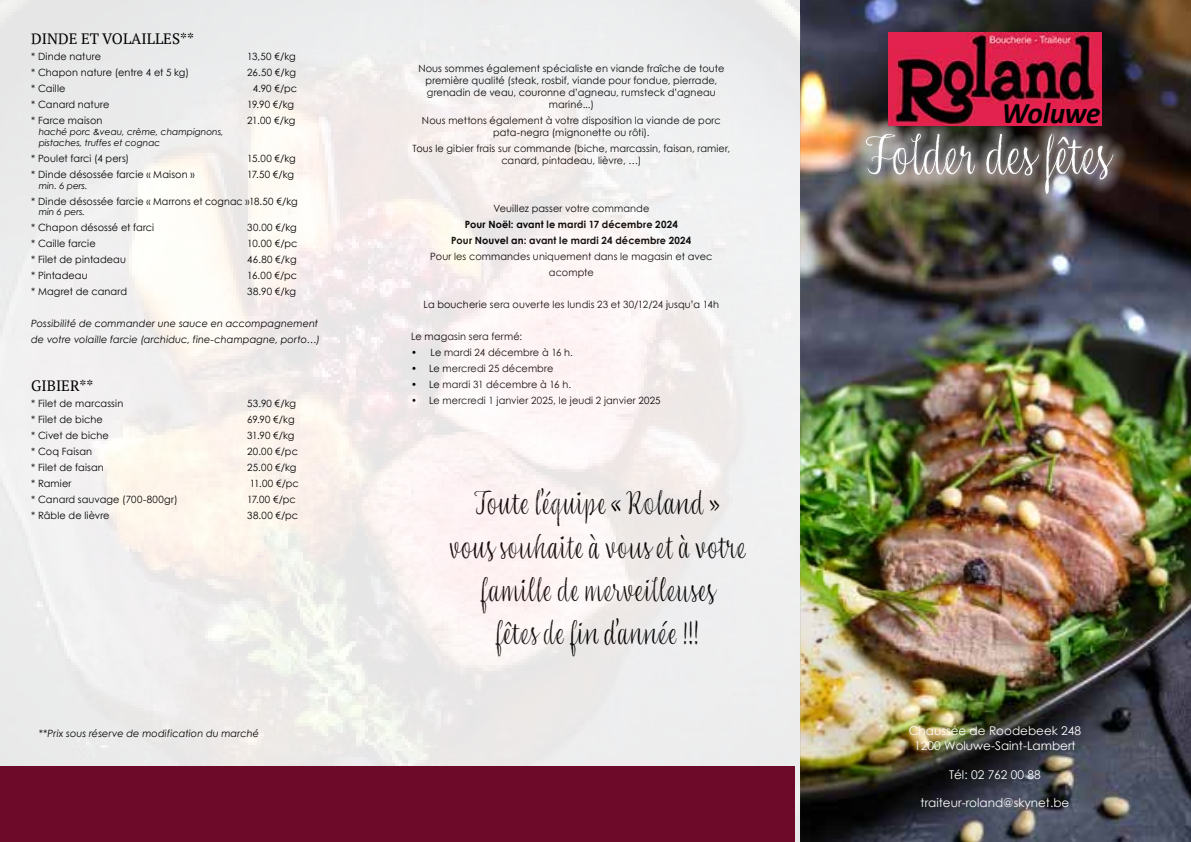
<style>
.page{position:relative;width:1191px;height:842px;background:#fff}
.page>*{position:absolute;margin:0;border:0;box-sizing:border-box;transform-origin:0 0}
.t1{font:60px "Liebe Gerda";color:#fff}
.t2{font:36px/43.2px "Liebe Gerda";letter-spacing:.015em;color:#000;text-align:center}
.t3{font:italic 700 30px "Calibri";letter-spacing:-.01em;color:#000}
.t4{font:15px "PT Serif";color:#000}
.t5{font:12px/14.4px "Century Gothic";color:#fff;text-align:center}
.t6{font:10px/12px "Century Gothic";letter-spacing:.01em;color:#000;text-align:center}
.t7{font:italic 10px/16px "Century Gothic";letter-spacing:.01em;color:#000}
.t8{font:700 10px/16px "Century Gothic";letter-spacing:.015em;color:#000;text-align:center}
.t9{font:italic 9px/10.8px "Century Gothic";color:#000}
</style>
<div class="page">
<img style="left:0;top:0;width:1191px;height:842px">
<img style="left:851px;top:120px;width:276px;height:88px">
<img style="left:888px;top:33px;width:213px;height:92px">
<div style="left:0;top:766px;width:794px;height:76px;background:#6d0a29"></div>
<h3 class="t4" style="left:31px;top:29px;width:164px">DINDE ET VOLAILLES**</h3>
<p class="t6" style="left:31px;top:50px;width:71px">* Dinde nature</p>
<p class="t6" style="left:247px;top:50px;width:50px">13,50 €/kg</p>
<p class="t6" style="left:31px;top:66px;width:159px">* Chapon nature (entre 4 et 5 kg)</p>
<p class="t6" style="left:247px;top:66px;width:50px">26.50 €/kg</p>
<p class="t6" style="left:31px;top:82px;width:36px">* Caille</p>
<p class="t6" style="left:253px;top:82px;width:46px">4.90 €/pc</p>
<p class="t6" style="left:31px;top:98px;width:80px">* Canard nature</p>
<p class="t6" style="left:247px;top:98px;width:48px">19.90 €/kg</p>
<p class="t6" style="left:31px;top:114px;width:73px">* Farce maison</p>
<p class="t6" style="left:247px;top:114px;width:50px">21.00 €/kg</p>
<p class="t9" style="left:39px;top:126px;width:187px">haché porc &amp;veau, crème, champignons, pistaches, truffes et cognac</p>
<p class="t6" style="left:31px;top:152px;width:99px">* Poulet farci (4 pers)</p>
<p class="t6" style="left:247px;top:152px;width:50px">15.00 €/kg</p>
<p class="t6" style="left:31px;top:168px;width:165px">* Dinde désossée farcie « Maison »</p>
<p class="t6" style="left:247px;top:168px;width:48px">17.50 €/kg</p>
<p class="t9" style="left:39px;top:180px;width:50px">min. 6 pers.</p>
<p class="t6" style="left:31px;top:195px;width:268px">* Dinde désossée farcie « Marrons et cognac »18.50 €/kg</p>
<p class="t9" style="left:39px;top:207px;width:48px">min 6 pers.</p>
<p class="t6" style="left:31px;top:222px;width:124px">* Chapon désossé et farci</p>
<p class="t6" style="left:247px;top:222px;width:51px">30.00 €/kg</p>
<p class="t6" style="left:31px;top:238px;width:66px">* Caille farcie</p>
<p class="t6" style="left:247px;top:238px;width:52px">10.00 €/pc</p>
<p class="t6" style="left:31px;top:254px;width:96px">* Filet de pintadeau</p>
<p class="t6" style="left:247px;top:254px;width:51px">46.80 €/kg</p>
<p class="t6" style="left:31px;top:270px;width:58px">* Pintadeau</p>
<p class="t6" style="left:247px;top:270px;width:51px">16.00 €/pc</p>
<p class="t6" style="left:31px;top:286px;width:97px">* Magret de canard</p>
<p class="t6" style="left:247px;top:286px;width:50px">38.90 €/kg</p>
<p class="t7" style="left:31px;top:316px;width:290px">Possibilité de commander une sauce en accompagnement de votre volaille farcie (archiduc, fine-champagne, porto…)</p>
<h3 class="t4" style="left:31px;top:376px;width:64px">GIBIER**</h3>
<p class="t6" style="left:31px;top:398px;width:94px">* Filet de marcassin</p>
<p class="t6" style="left:247px;top:398px;width:50px">53.90 €/kg</p>
<p class="t6" style="left:31px;top:414px;width:73px">* Filet de biche</p>
<p class="t6" style="left:247px;top:414px;width:49px">69.90 €/kg</p>
<p class="t6" style="left:31px;top:430px;width:79px">* Civet de biche</p>
<p class="t6" style="left:247px;top:430px;width:49px">31.90 €/kg</p>
<p class="t6" style="left:31px;top:446px;width:62px">* Coq Faisan</p>
<p class="t6" style="left:247px;top:446px;width:52px">20.00 €/pc</p>
<p class="t6" style="left:31px;top:462px;width:74px">* Filet de faisan</p>
<p class="t6" style="left:247px;top:462px;width:51px">25.00 €/kg</p>
<p class="t6" style="left:31px;top:478px;width:42px">* Ramier</p>
<p class="t6" style="left:250px;top:478px;width:50px">11.00 €/pc</p>
<p class="t6" style="left:31px;top:494px;width:148px">* Canard sauvage (700-800gr)</p>
<p class="t6" style="left:247px;top:494px;width:50px">17.00 €/pc</p>
<p class="t6" style="left:31px;top:510px;width:80px">* Râble de lièvre</p>
<p class="t6" style="left:247px;top:510px;width:52px">38.00 €/pc</p>
<p class="t7" style="left:39px;top:725px;width:222px">**Prix sous réserve de modification du marché</p>
<p class="t6" style="left:418px;top:62px;width:307px">Nous sommes également spécialiste en viande fraîche de toute première qualité (steak, rosbif, viande pour fondue, pierrade, grenadin de veau, couronne d’agneau, rumsteck d’agneau mariné...)</p>
<p class="t6" style="left:422px;top:114px;width:300px">Nous mettons également à votre disposition la viande de porc pata-negra (mignonette ou rôti).</p>
<p class="t6" style="left:412px;top:142px;width:319px">Tous le gibier frais sur commande (biche, marcassin, faisan, ramier, canard, pintadeau, lièvre, …)</p>
<p class="t6" style="left:493px;top:202px;width:157px">Veuillez passer votre commande</p>
<p class="t8" style="left:451px;top:216px;width:242px">Pour Noël: avant le mardi 17 décembre 2024<br>Pour Nouvel an: avant le mardi 24 décembre 2024</p>
<p class="t6" style="left:430px;top:248px;width:284px;line-height:16px">Pour les commandes uniquement dans le magasin et avec acompte</p>
<p class="t6" style="left:423px;top:298px;width:297px">La boucherie sera ouverte les lundis 23 et 30/12/24 jusqu’a 14h</p>
<p class="t6" style="left:411px;top:330px;width:112px">Le magasin sera fermé:</p>
<p class="t6" style="left:411px;top:346px;width:163px">• Le mardi 24 décembre à 16 h.</p>
<p class="t6" style="left:411px;top:362px;width:144px">• Le mercredi 25 décembre</p>
<p class="t6" style="left:411px;top:378px;width:161px">• Le mardi 31 décembre à 16 h.</p>
<p class="t6" style="left:411px;top:394px;width:251px">• Le mercredi 1 janvier 2025, le jeudi 2 janvier 2025</p>
<h2 class="t2" style="left:448px;top:480px;width:298px">Toute l’équipe « Roland » vous souhaite à vous et à votre famille de merveilleuses<br>fêtes de fin d’année !!!</h2>
<h3 class="t3" style="left:1001px;top:91px;width:100px">Woluwe</h3>
<h1 class="t1" style="left:865px;top:118px;width:244px">Folder des fêtes</h1>
<p class="t5" style="left:908px;top:724px;width:174px">Chaussée de Roodebeek 248<br>1200 Woluwe-Saint-Lambert</p>
<p class="t5" style="left:949px;top:767px;width:93px">Tél: 02 762 00 88</p>
<p class="t5" style="left:920px;top:796px;width:150px">traiteur-roland@skynet.be</p>
</div>
